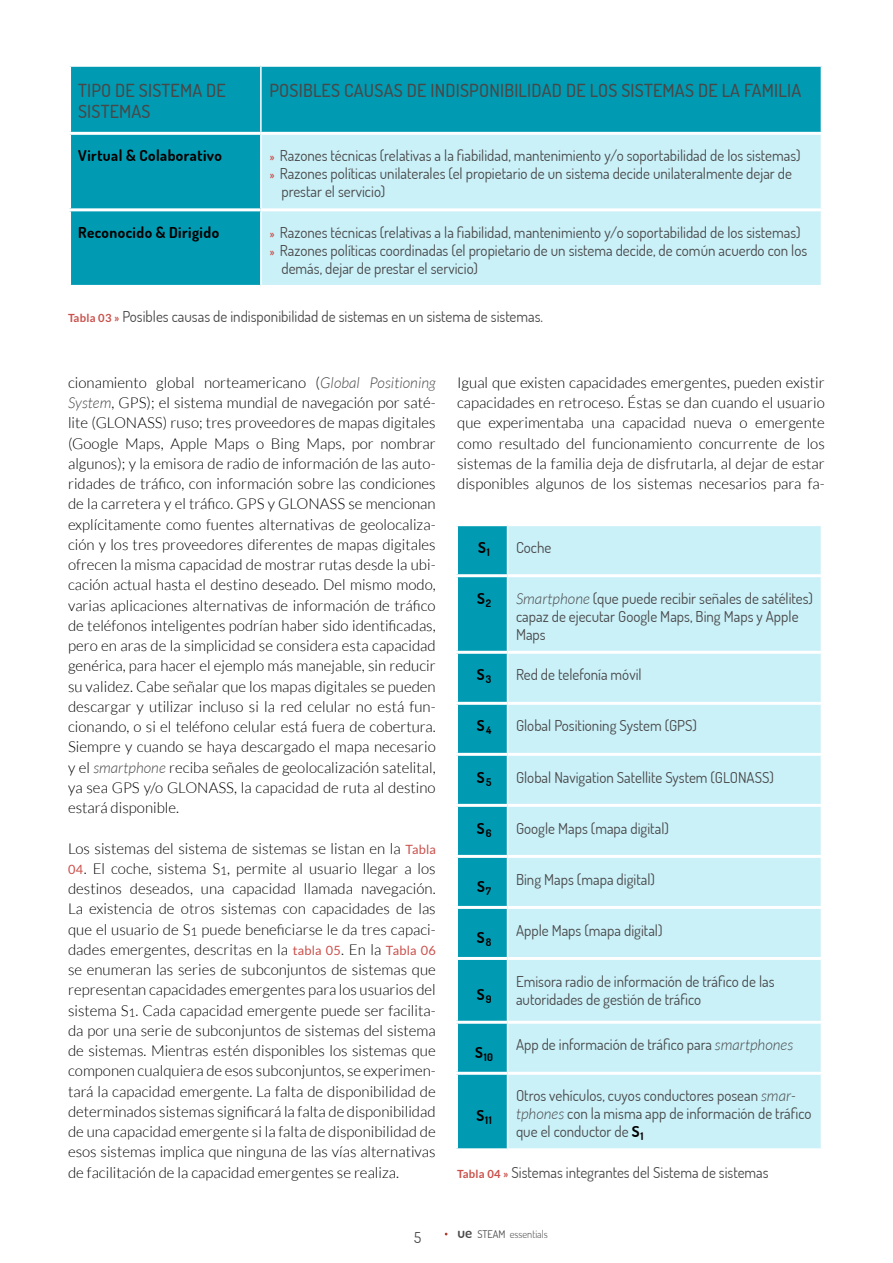
<style>
.page{position:relative;width:893px;height:1263px;background:#fff}
.page>*{position:absolute;margin:0;border:0;box-sizing:border-box;transform-origin:0 0}
._22_TABELLEN{font:500 18px/21.6px "Dosis";letter-spacing:.01em;color:#484848}
._22_FLIESSTEXT{font:300 15px/20.2px "Lato";color:#000;text-align:justify}
._22_TABELLEN-2{font:15px/18px "Dosis";color:#484848}
._22_TABELLEN-3{font:700 15px "Dosis";letter-spacing:.03em;color:#000}
.t1{font:300 10.5px "Dosis";color:#484848}
._22_TABELLEN-4{font:700 10.5px "Dosis";color:#000}
.s1{font-family:"Lato";font-weight:700;font-size:11.25px;color:#ca504b}
.s2{font-style:italic;color:#484848}
.s3{font-weight:400;font-size:12.75px;color:#ca504b}
.s4{font-family:"Lato";font-weight:300;font-style:italic}
.s5{font-weight:700;color:#000}
.s6{font-weight:600;font-size:15px}
.s7{font-weight:400}
</style>
<div class="page">
<div style="left:71px;top:67px;width:750px;height:218px;background:#009bb3"></div>
<div style="left:262px;top:135px;width:559px;height:150px;background:#caf0f8"></div>
<hr style="left:260px;top:67px;width:2px;height:65px;background:#fff">
<hr style="left:260px;top:135px;width:2px;height:73px;background:#fff">
<hr style="left:260px;top:211px;width:2px;height:74px;background:#fff">
<hr style="left:68px;top:132px;width:193px;height:3px;background:#fff">
<hr style="left:261px;top:132px;width:563px;height:3px;background:#fff">
<hr style="left:68px;top:208px;width:193px;height:3px;background:#fff">
<hr style="left:261px;top:208px;width:563px;height:3px;background:#fff">
<div style="left:458px;top:526px;width:49px;height:622px;background:#009bb3"></div>
<div style="left:508px;top:526px;width:313px;height:622px;background:#caf0f8"></div>
<hr style="left:455px;top:574px;width:52px;height:3px;background:#fff">
<hr style="left:507px;top:574px;width:317px;height:3px;background:#fff">
<hr style="left:455px;top:651px;width:52px;height:3px;background:#fff">
<hr style="left:507px;top:651px;width:317px;height:3px;background:#fff">
<hr style="left:455px;top:702px;width:52px;height:3px;background:#fff">
<hr style="left:507px;top:702px;width:317px;height:3px;background:#fff">
<hr style="left:455px;top:753px;width:52px;height:3px;background:#fff">
<hr style="left:507px;top:753px;width:317px;height:3px;background:#fff">
<hr style="left:455px;top:804px;width:52px;height:3px;background:#fff">
<hr style="left:507px;top:804px;width:317px;height:3px;background:#fff">
<hr style="left:455px;top:855px;width:52px;height:3px;background:#fff">
<hr style="left:507px;top:855px;width:317px;height:3px;background:#fff">
<hr style="left:455px;top:906px;width:52px;height:3px;background:#fff">
<hr style="left:507px;top:906px;width:317px;height:3px;background:#fff">
<hr style="left:455px;top:957px;width:52px;height:3px;background:#fff">
<hr style="left:507px;top:957px;width:317px;height:3px;background:#fff">
<hr style="left:455px;top:1021px;width:52px;height:3px;background:#fff">
<hr style="left:507px;top:1021px;width:317px;height:3px;background:#fff">
<hr style="left:455px;top:1072px;width:52px;height:3px;background:#fff">
<hr style="left:507px;top:1072px;width:317px;height:3px;background:#fff">
<p class="_22_TABELLEN" style="left:78px;top:78px;width:149px">TIPO DE SISTEMA DE<br>SISTEMAS</p>
<p class="_22_TABELLEN" style="left:269px;top:78px;width:533px">POSIBLES CAUSAS DE INDISPONIBILIDAD DE LOS SISTEMAS DE LA FAMILIA</p>
<p class="_22_TABELLEN-3" style="left:78px;top:146px;width:145px">Virtual &amp; Colaborativo</p>
<p class="_22_TABELLEN-2" style="left:269px;top:146px;width:533px"><span class="s1">»</span> Razones técnicas (relativas a la fiabilidad, mantenimiento y/o soportabilidad de los sistemas)</p>
<p class="_22_TABELLEN-2" style="left:281px;top:164px;width:512px;text-indent:-12px"><span class="s1">»</span> Razones políticas unilaterales (el propietario de un sistema decide unilateralmente dejar de prestar el servicio)</p>
<p class="_22_TABELLEN-3" style="left:78px;top:222px;width:143px">Reconocido &amp; Dirigido</p>
<p class="_22_TABELLEN-2" style="left:269px;top:223px;width:533px"><span class="s1">»</span> Razones técnicas (relativas a la fiabilidad, mantenimiento y/o soportabilidad de los sistemas)</p>
<p class="_22_TABELLEN-2" style="left:281px;top:241px;width:527px;text-indent:-12px"><span class="s1">»</span> Razones políticas coordinadas (el propietario de un sistema decide, de común acuerdo con los demás, dejar de prestar el servicio)</p>
<p class="_22_TABELLEN-2" style="left:68px;top:307px;width:477px"><span class="s1">Tabla 03 »</span> Posibles causas de indisponibilidad de sistemas en un sistema de sistemas.</p>
<p class="_22_FLIESSTEXT" style="left:68px;top:372px;width:369px">cionamiento global norteamericano (<span class="s2">Global Positioning System</span>, GPS); el sistema mundial de navegación por saté&shy;lite (GLONASS) ruso; tres proveedores de mapas digitales (Google Maps, Apple Maps o Bing Maps, por nombrar algunos); y la emisora de radio de información de las auto&shy;ridades de tráfico, con información sobre las condiciones de la carretera y el tráfico. GPS y GLONASS se mencionan explícitamente como fuentes alternativas de geolocaliza&shy;ción y los tres proveedores diferentes de mapas digitales ofrecen la misma capacidad de mostrar rutas desde la ubi&shy;cación actual hasta el destino deseado. Del mismo modo, varias aplicaciones alternativas de información de tráfico de teléfonos inteligentes podrían haber sido identificadas, pero en aras de la simplicidad se considera esta capacidad genérica, para hacer el ejemplo más manejable, sin reducir su validez. Cabe señalar que los mapas digitales se pueden descargar y utilizar incluso si la red celular no está fun&shy;cionando, o si el teléfono celular está fuera de cobertura.<br>Siempre y cuando se haya descargado el mapa necesario y el <span class="s2">smartphone</span> reciba señales de geolocalización satelital, ya sea GPS y/o GLONASS, la capacidad de ruta al destino estará disponible.</p>
<p class="_22_FLIESSTEXT" style="left:68px;top:838px;width:369px">Los sistemas del sistema de sistemas se listan en la <span class="s3">Tabla</span></p>
<p class="_22_FLIESSTEXT" style="left:68px;top:858px;width:369px"><span class="s3">04</span>. El coche, sistema S<sub>1</sub>, permite al usuario llegar a los destinos deseados, una capacidad llamada navegación.<br>La existencia de otros sistemas con capacidades de las que el usuario de S<sub>1</sub> puede beneficiarse le da tres capaci&shy;dades emergentes, descritas en la <span class="s3">tabla 05</span>. En la <span class="s3">Tabla 06 </span>se enumeran las series de subconjuntos de sistemas que representan capacidades emergentes para los usuarios del sistema S<sub>1</sub>. Cada capacidad emergente puede ser facilita&shy;da por una serie de subconjuntos de sistemas del sistema de sistemas. Mientras estén disponibles los sistemas que componen cualquiera de esos subconjuntos, se experimen&shy;tará la capacidad emergente. La falta de disponibilidad de determinados sistemas significará la falta de disponibilidad de una capacidad emergente si la falta de disponibilidad de esos sistemas implica que ninguna de las vías alternativas de facilitación de la capacidad emergentes se realiza.</p>
<p class="_22_FLIESSTEXT" style="left:457px;top:372px;width:369px">Igual que existen capacidades emergentes, pueden existir capacidades en retroceso. Éstas se dan cuando el usuario que experimentaba una capacidad nueva o emergente como resultado del funcionamiento concurrente de los sistemas de la familia deja de disfrutarla, al dejar de estar disponibles algunos de los sistemas necesarios para fa-</p>
<p class="_22_TABELLEN-3" style="left:478px;top:537px;width:13px">S<sub>1</sub></p>
<p class="_22_TABELLEN-2" style="left:516px;top:538px;width:37px">Coche</p>
<p class="_22_TABELLEN-3" style="left:477px;top:588px;width:16px">S<sub>2</sub></p>
<p class="_22_TABELLEN-2" style="left:516px;top:589px;width:298px"><span class="s4">Smartphone</span> (que puede recibir señales de satélites) capaz de ejecutar Google Maps, Bing Maps y Apple<br>Maps</p>
<p class="_22_TABELLEN-3" style="left:477px;top:664px;width:16px">S<sub>3</sub></p>
<p class="_22_TABELLEN-2" style="left:516px;top:665px;width:127px">Red de telefonía móvil</p>
<p class="_22_TABELLEN-3" style="left:477px;top:716px;width:16px">S<sub>4</sub></p>
<p class="_22_TABELLEN-2" style="left:516px;top:716px;width:182px">Global Positioning System (GPS)</p>
<p class="_22_TABELLEN-3" style="left:477px;top:767px;width:16px">S<sub>5</sub></p>
<p class="_22_TABELLEN-2" style="left:516px;top:767px;width:259px">Global Navigation Satellite System (GLONASS)</p>
<p class="_22_TABELLEN-3" style="left:477px;top:818px;width:16px">S<sub>6</sub></p>
<p class="_22_TABELLEN-2" style="left:516px;top:818px;width:154px">Google Maps (mapa digital)</p>
<p class="_22_TABELLEN-3" style="left:477px;top:876px;width:15px">S<sub>7</sub></p>
<p class="_22_TABELLEN-2" style="left:516px;top:869px;width:141px">Bing Maps (mapa digital)</p>
<p class="_22_TABELLEN-3" style="left:477px;top:927px;width:16px">S<sub>8</sub></p>
<p class="_22_TABELLEN-2" style="left:516px;top:920px;width:148px">Apple Maps (mapa digital)</p>
<p class="_22_TABELLEN-3" style="left:477px;top:984px;width:16px">S<sub>9</sub></p>
<p class="_22_TABELLEN-2" style="left:516px;top:971px;width:260px">Emisora radio de información de tráfico de las autoridades de gestión de tráfico</p>
<p class="_22_TABELLEN-4" style="left:475px;top:1049px;width:20px"><sup>S</sup>10</p>
<p class="_22_TABELLEN-2" style="left:516px;top:1035px;width:279px">App de información de tráfico para <span class="s4">smartphones</span></p>
<p class="_22_TABELLEN-2" style="left:516px;top:1086px;width:297px">Otros vehículos, cuyos conductores posean <span class="s4">smar&shy;tphones</span> con la misma app de información de tráfico que el conductor de <span class="s5">S</span><sub>1</sub></p>
<p class="_22_TABELLEN-2" style="left:457px;top:1163px;width:313px"><span class="s1">Tabla 04 »</span> Sistemas integrantes del Sistema de sistemas</p>
<p class="_22_TABELLEN-4" style="left:476px;top:1113px;width:17px"><sup>S</sup>11</p>
<p class="_22_TABELLEN-2" style="left:414px;top:1227px;width:9px">5</p>
<p class="t1" style="left:458px;top:1227px;width:92px"><span class="s6">ue</span> <span class="s7">STEAM</span> essentials</p>
</div>
